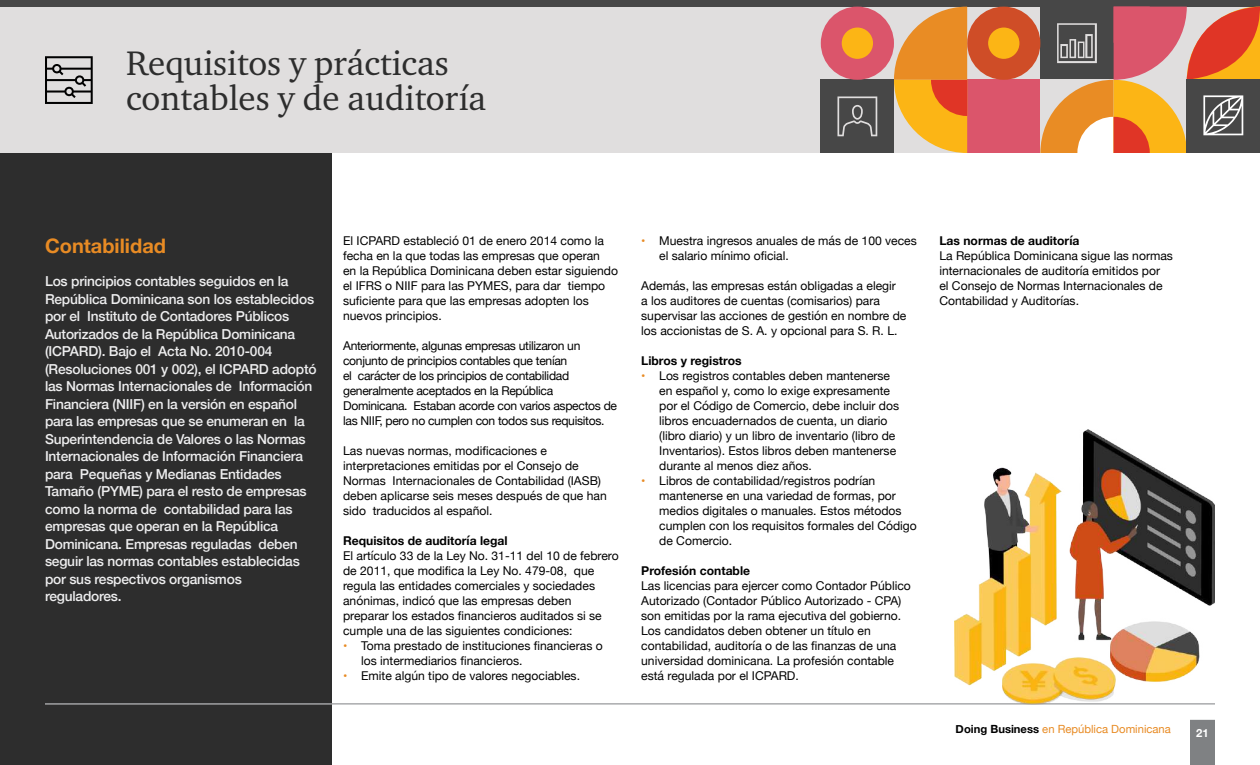
<style>
.page{position:relative;width:1260px;height:765px;background:#fff}
.page>*{position:absolute;margin:0;border:0;box-sizing:border-box;transform-origin:0 0}
.t1{font:35px/35px "Charter ITC Pro";color:#2d2d2d}
.t2{font:700 20px "Helvetica Neue";color:#e88b24}
.t3{font:500 13.75px/17.5px "Helvetica Neue";letter-spacing:-.015em;color:#eeeeef}
.t4{font:12.12px/15px "Helvetica Neue";color:#000}
.t5{font:12.12px/15px "Helvetica Neue";letter-spacing:-.025em;color:#000}
.t6{font:700 12.12px "Helvetica Neue";color:#000}
.t7{font:11.25px "Helvetica Neue";color:#e88b24}
.t8{font:700 11.25px "Helvetica Neue";color:#fff}
.s1{color:#e88b24}
.s2{font-weight:700;color:#000}
</style>
<div class="page">
<div style="left:0;top:0;width:1260px;height:153px;background:#e0dede"></div>
<div style="left:0;top:0;width:1260px;height:7px;background:#474747"></div>
<div style="left:821px;top:80px;width:73px;height:73px;background:#474747"></div>
<div style="left:967px;top:80px;width:73px;height:73px;background:#db556b"></div>
<div style="left:821px;top:7px;width:73px;height:73px;background:#db556b;border-radius:50%"></div>
<div style="left:842px;top:28px;width:31px;height:31px;background:#fcb515;border-radius:50%"></div>
<div style="left:967px;top:7px;width:73px;height:73px;background:#cf4d27;border-radius:50%"></div>
<div style="left:988px;top:28px;width:31px;height:31px;background:#fcb515;border-radius:50%"></div>
<svg style="left:894px;top:7px;width:73px;height:146px"></svg>
<svg style="left:837px;top:96px;width:40px;height:40px"></svg>
<svg style="left:1040px;top:7px;width:220px;height:146px"></svg>
<div style="left:0;top:153px;width:332px;height:612px;background:#2d2d2d"></div>
<svg style="left:45px;top:56px;width:48px;height:48px"></svg>
<hr style="left:45px;top:704px;width:1170px;height:1px;background:#7f8183">
<div style="left:1190px;top:720px;width:25px;height:45px;background:#7f8183"></div>
<img style="left:954px;top:430px;width:261px;height:274px">
<h1 class="t1" style="left:126px;top:45px;width:362px">Requisitos y prácticas contables y de auditoría</h1>
<h2 class="t2" style="left:45px;top:230px;width:123px">Contabilidad</h2>
<p class="t3" style="left:45px;top:271px;width:273px">Los principios contables seguidos en la República Dominicana son los establecidos por el Instituto de Contadores Públicos Autorizados de la República Dominicana (ICPARD). Bajo el Acta No. 2010-004 (Resoluciones 001 y 002), el ICPARD adoptó las Normas Internacionales de Información Financiera (NIIF) en la versión en español para las empresas que se enumeran en la Superintendencia de Valores o las Normas Internacionales de Información Financiera para Pequeñas y Medianas Entidades Tamaño (PYME) para el resto de empresas como la norma de contabilidad para las empresas que operan en la República Dominicana. Empresas reguladas deben seguir las normas contables establecidas por sus respectivos organismos reguladores.</p>
<p class="t4" style="left:343px;top:234px;width:276px">El ICPARD estableció 01 de enero 2014 como la fecha en la que todas las empresas que operan<br>en la República Dominicana deben estar siguiendo el IFRS o NIIF para las PYMES, para dar tiempo suficiente para que las empresas adopten los nuevos principios.</p>
<p class="t5" style="left:343px;top:339px;width:275px">Anteriormente, algunas empresas utilizaron un conjunto de principios contables que tenían<br>el carácter de los principios de contabilidad generalmente aceptados en la República Dominicana. Estaban acorde con varios aspectos de las NIIF, pero no cumplen con todos sus requisitos.</p>
<p class="t4" style="left:343px;top:444px;width:265px">Las nuevas normas, modificaciones e interpretaciones emitidas por el Consejo de Normas Internacionales de Contabilidad (IASB) deben aplicarse seis meses después de que han sido traducidos al español.</p>
<p class="t6" style="left:343px;top:531px;width:166px">Requisitos de auditoría legal</p>
<p class="t4" style="left:343px;top:549px;width:277px">El artículo 33 de la Ley No. 31-11 del 10 de febrero de 2011, que modifica la Ley No. 479-08, que regula las entidades comerciales y sociedades anónimas, indicó que las empresas deben preparar los estados financieros auditados si se cumple una de las siguientes condiciones:</p>
<p class="t4" style="left:361px;top:638px;width:243px;text-indent:-18px"><span class="s1">•</span> Toma prestado de instituciones financieras o los intermediarios financieros.</p>
<p class="t4" style="left:343px;top:668px;width:238px"><span class="s1">•</span> Emite algún tipo de valores negociables.</p>
<p class="t4" style="left:659px;top:233px;width:259px;text-indent:-18px"><span class="s1">•</span> Muestra ingresos anuales de más de 100 veces el salario mínimo oficial.</p>
<p class="t4" style="left:641px;top:278px;width:267px">Además, las empresas están obligadas a elegir<br>a los auditores de cuentas (comisarios) para supervisar las acciones de gestión en nombre de los accionistas de S. A. y opcional para S. R. L.</p>
<p class="t6" style="left:641px;top:351px;width:102px">Libros y registros</p>
<p class="t4" style="left:659px;top:368px;width:241px;text-indent:-18px"><span class="s1">•</span> Los registros contables deben mantenerse en español y, como lo exige expresamente por el Código de Comercio, debe incluir dos libros encuadernados de cuenta, un diario (libro diario) y un libro de inventario (libro de Inventarios). Estos libros deben mantenerse durante al menos diez años.</p>
<p class="t4" style="left:659px;top:473px;width:259px;text-indent:-18px"><span class="s1">•</span> Libros de contabilidad/registros podrían mantenerse en una variedad de formas, por medios digitales o manuales. Estos métodos cumplen con los requisitos formales del Código de Comercio.</p>
<p class="t6" style="left:641px;top:561px;width:110px">Profesión contable</p>
<p class="t4" style="left:641px;top:578px;width:271px">Las licencias para ejercer como Contador Público Autorizado (Contador Público Autorizado - CPA) son emitidas por la rama ejecutiva del gobierno.<br>Los candidatos deben obtener un título en contabilidad, auditoría o de las finanzas de una universidad dominicana. La profesión contable está regulada por el ICPARD.</p>
<p class="t6" style="left:939px;top:231px;width:142px">Las normas de auditoría</p>
<p class="t4" style="left:939px;top:249px;width:235px">La República Dominicana sigue las normas internacionales de auditoría emitidos por<br>el Consejo de Normas Internacionales de Contabilidad y Auditorías.</p>
<p class="t7" style="left:956px;top:721px;width:217px"><span class="s2">Doing Business</span> en República Dominicana</p>
<p class="t8" style="left:1196px;top:724px;width:14px">21</p>
</div>
